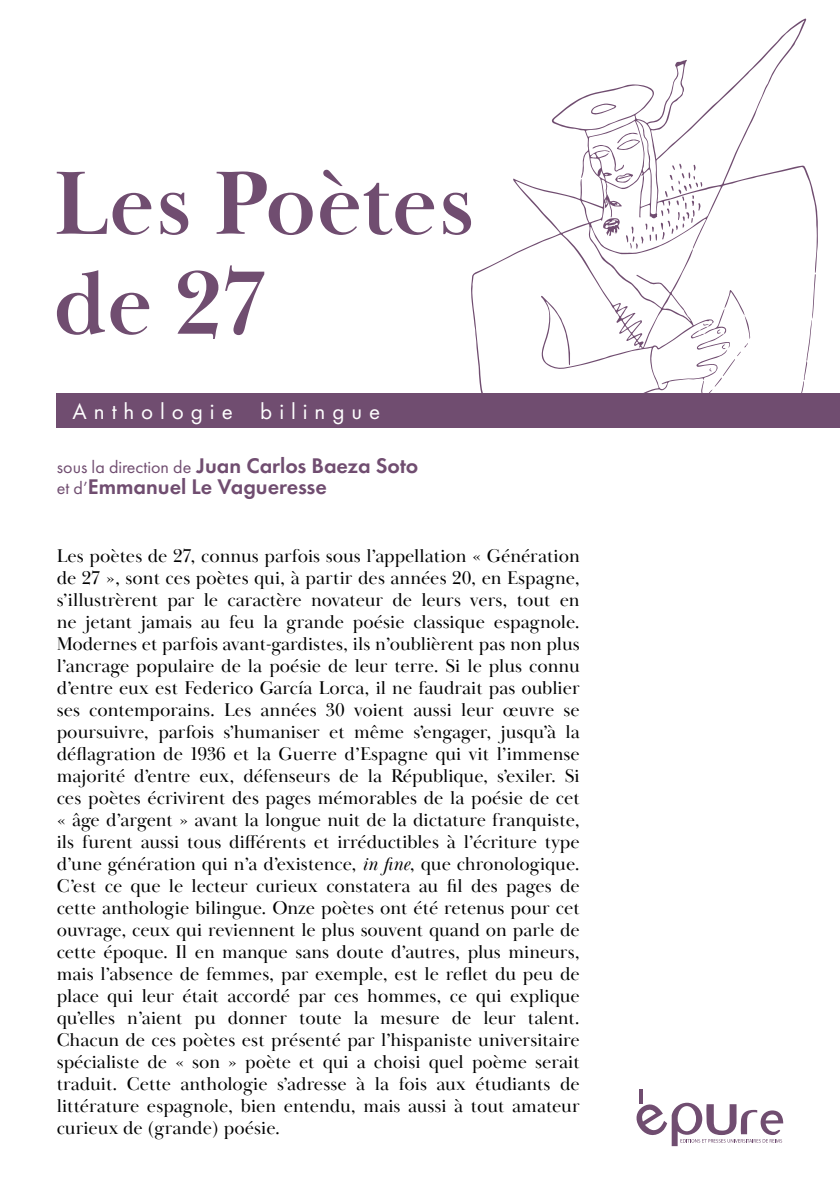
<style>
.page{position:relative;width:840px;height:1191px;background:#fff}
.page>*{position:absolute;margin:0;border:0;box-sizing:border-box;transform-origin:0 0}
.t1{font:23px "Futura PT";letter-spacing:.3em;color:#fff}
.t2{font:600 22px/21.6px "Futura PT";color:#704d70}
.t3{font:19px/22px "Baskerville Display PT";color:#000;text-align:justify}
.s1{font-weight:400;font-size:18px}
.s2{font-style:italic}
</style>
<div class="page">
<hr style="left:639px;top:1089px;width:3px;height:15px;background:#704d70">
<svg style="left:636px;top:1102px;width:146px;height:44px"></svg>
<div style="left:57px;top:393px;width:782px;height:35px;background:#704d70"></div>
<svg style="left:57px;top:170px;width:413px;height:65px"></svg>
<svg style="left:57px;top:265px;width:207px;height:74px"></svg>
<svg style="left:470px;top:19px;width:347px;height:374px"></svg>
<p class="t1" style="left:73px;top:397px;width:309px">Anthologie bilingue</p>
<p class="t2" style="left:57px;top:454px;width:363px"><span class="s1">sous la direction de</span> Juan Carlos Baeza Soto <span class="s1">et d’</span>Emmanuel Le Vagueresse</p>
<p class="t3" style="left:57px;top:545px;width:524px">Les poètes de 27, connus parfois sous l’appellation « Génération de 27 », sont ces poètes qui, à partir des années 20, en Espagne, s’illustrèrent par le caractère novateur de leurs vers, tout en ne jetant jamais au feu la grande poésie classique espagnole.<br>Modernes et parfois avant-gardistes, ils n’oublièrent pas non plus l’ancrage populaire de la poésie de leur terre. Si le plus connu d’entre eux est Federico García Lorca, il ne faudrait pas oublier ses contemporains. Les années 30 voient aussi leur œuvre se poursuivre, parfois s’humaniser et même s’engager, jusqu’à la déflagration de 1936 et la Guerre d’Espagne qui vit l’immense majorité d’entre eux, défenseurs de la République, s’exiler. Si ces poètes écrivirent des pages mémorables de la poésie de cet « âge d’argent » avant la longue nuit de la dictature franquiste, ils furent aussi tous différents et irréductibles à l’écriture type d’une génération qui n’a d’existence, <span class="s2">in fine</span>, que chronologique.<br>C’est ce que le lecteur curieux constatera au fil des pages de cette anthologie bilingue. Onze poètes ont été retenus pour cet ouvrage, ceux qui reviennent le plus souvent quand on parle de cette époque. Il en manque sans doute d’autres, plus mineurs, mais l’absence de femmes, par exemple, est le reflet du peu de place qui leur était accordé par ces hommes, ce qui explique qu’elles n’aient pu donner toute la mesure de leur talent.<br>Chacun de ces poètes est présenté par l’hispaniste universitaire spécialiste de « son » poète et qui a choisi quel poème serait traduit. Cette anthologie s’adresse à la fois aux étudiants de littérature espagnole, bien entendu, mais aussi à tout amateur curieux de (grande) poésie.</p>
</div>
